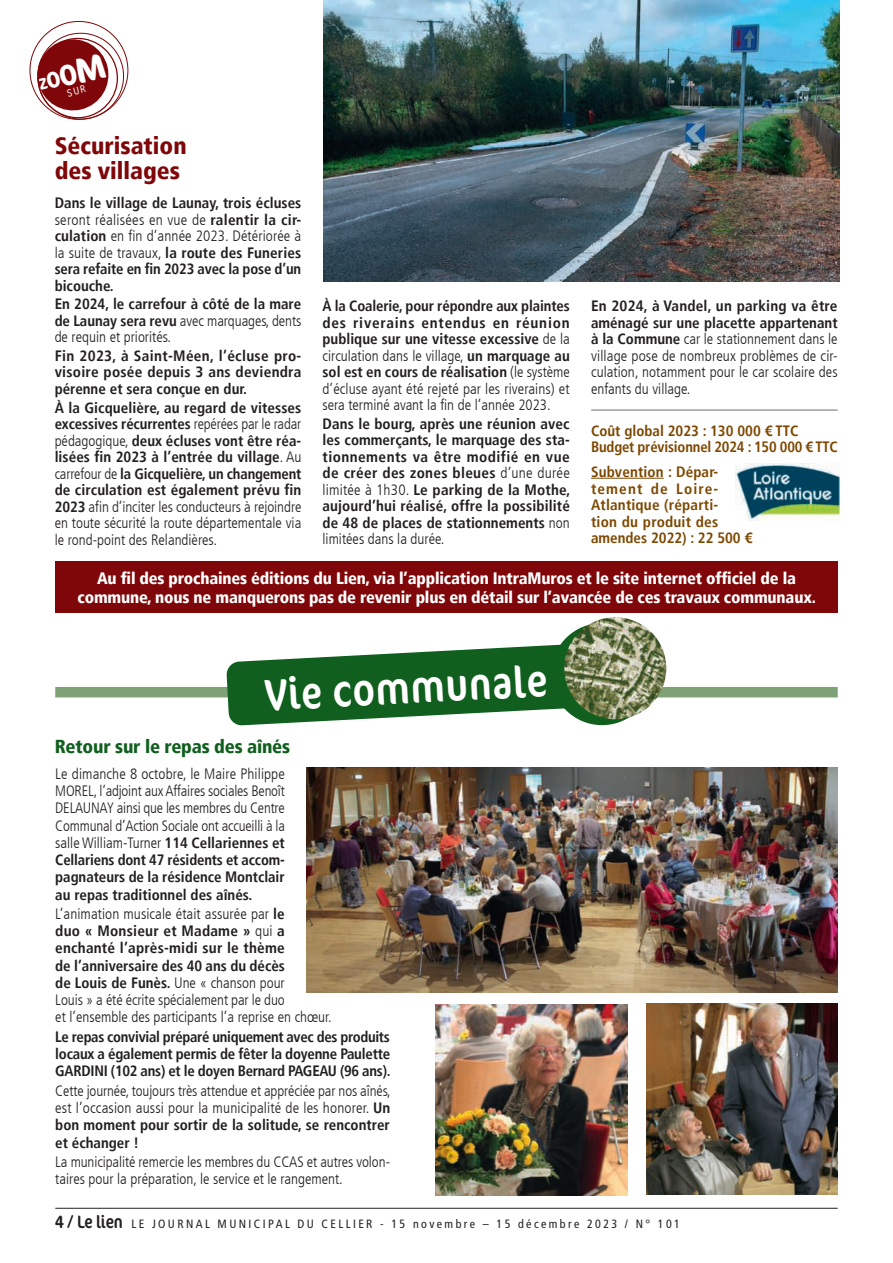
<style>
.page{position:relative;width:893px;height:1263px;background:#fff}
.page>*{position:absolute;margin:0;border:0;box-sizing:border-box;transform-origin:0 0}
.t1{font:condensed 45px "Cocon Pro";color:#fff}
.t2{font:900 condensed 24px/25.5px "Frutiger LT";color:#7f0709}
.t3{font:900 condensed 18.75px "Frutiger LT";letter-spacing:-.01em;color:#105f1e}
.t4{font:900 condensed 16.5px/18.8px "Frutiger LT";letter-spacing:-.01em;color:#fff;text-align:center}
.t5{font:700 condensed 15px/16.5px "Frutiger LT";color:#231f20;text-align:justify}
.t6{font:300 condensed 15px/17.2px "Frutiger LT";color:#231f20;text-align:justify}
.t7{font:700 condensed 15px/16.5px "Frutiger LT";color:#7d4800}
.t8{font:condensed 12px "Frutiger LT";letter-spacing:.2em;color:#231f20}
.s1{font-weight:300}
.s2{font-weight:700}
.s3{font-family:"Cocon Pro";font-size:18px}
</style>
<div class="page">
<hr style="left:55px;top:1208px;width:783px;height:1px;background:#231f20">
<img style="left:306px;top:767px;width:532px;height:226px">
<div style="left:55px;top:687px;width:783px;height:10px;background:#7ea175"></div>
<svg style="left:227px;top:645px;width:358px;height:80px"></svg>
<div style="left:551px;top:623px;width:102px;height:102px;background:#105f1e;border-radius:50%"></div>
<img style="left:564px;top:617px;width:102px;height:102px;border-radius:51px">
<img style="left:646px;top:1003px;width:192px;height:192px">
<img style="left:436px;top:1004px;width:191px;height:192px">
<div style="left:55px;top:561px;width:783px;height:52px;background:#7f0709"></div>
<img style="left:323px;top:0;width:517px;height:281px">
<hr style="left:591px;top:478px;width:73px;height:1px;background:#7d4800">
<hr style="left:591px;top:410px;width:247px;height:1px;background:#6c6d70">
<img style="left:735px;top:464px;width:105px;height:57px">
<svg style="left:29px;top:20px;width:100px;height:100px"></svg>
<h2 class="t2" style="left:55px;top:133px;width:134px">Sécurisation des villages</h2>
<p class="t5" style="left:55px;top:195px;width:248px">Dans le village de Launay, trois écluses <span class="s1">seront réalisées en vue de</span> ralentir la cir&shy;culation <span class="s1">en fin d’année 2023. Détériorée à la suite de travaux,</span> la route des Funeries sera refaite en fin 2023 avec la pose d’un bicouche.</p>
<p class="t5" style="left:55px;top:296px;width:248px">En 2024, le carrefour à côté de la mare de Launay sera revu <span class="s1">avec marquages, dents de requin et priorités.</span></p>
<p class="t5" style="left:55px;top:347px;width:248px">Fin 2023, à Saint-Méen, l’écluse pro&shy;visoire posée depuis 3 ans deviendra pérenne et sera conçue en dur.</p>
<p class="t5" style="left:55px;top:399px;width:248px">À la Gicquelière, au regard de vitesses excessives récurrentes <span class="s1">repérées par le radar pédagogique,</span> deux écluses vont être réa&shy;lisées fin 2023 à l’entrée du village<span class="s1">. Au carrefour de</span> la Gicquelière, un changement de circulation est également prévu fin 2023 <span class="s1">afin d’inciter les conducteurs à rejoindre en toute sécurité la route départementale via le rond-point des Relandières.</span></p>
<p class="t5" style="left:323px;top:298px;width:249px">À la Coalerie, pour répondre aux plaintes des riverains entendus en réunion publique sur une vitesse excessive <span class="s1">de la circulation dans le village,</span> un marquage au sol est en cours de réalisation <span class="s1">(le système d’écluse ayant été rejeté par les riverains) et sera terminé avant la fin de l’année 2023.</span></p>
<p class="t5" style="left:323px;top:415px;width:249px">Dans le bourg, après une réunion avec les commerçants, le marquage des sta&shy;tionnements va être modifié en vue de créer des zones bleues <span class="s1">d’une durée limitée à 1h30.</span> Le parking de la Mothe, aujourd’hui réalisé, offre la possibilité de 48 de places de stationnements <span class="s1">non limitées dans la durée.</span></p>
<p class="t6" style="left:591px;top:298px;width:248px;line-height:16.5px"><span class="s2">En 2024, à Vandel, un parking va être aménagé sur une placette appartenant à la Commune</span> car le stationnement dans le village pose de nombreux problèmes de cir&shy;culation, notamment pour le car scolaire des enfants du village.</p>
<p class="t7" style="left:591px;top:422px;width:248px">Coût global 2023 : 130 000 € TTC<br>Budget prévisionnel 2024 : 150 000 € TTC</p>
<p class="t7" style="left:591px;top:464px;width:163px">Subvention : Dépar&shy;tement de Loire-<br>Atlantique (réparti-<br>tion du produit des amendes 2022) : 22 500 €</p>
<p class="t4" style="left:78px;top:569px;width:740px">Au fil des prochaines éditions du Lien, via l’application IntraMuros et le site internet officiel de la commune, nous ne manquerons pas de revenir plus en détail sur l’avancée de ces travaux communaux.</p>
<h1 class="t1" style="left:263px;top:664px;width:284px;rotate:-3deg">Vie communale</h1>
<p class="t3" style="left:55px;top:735px;width:237px">Retour sur le repas des aînés</p>
<p class="t6" style="left:55px;top:765px;width:231px">Le dimanche 8 octobre, le Maire Philippe MOREL, l’adjoint aux Affaires sociales Benoît DELAUNAY ainsi que les membres du Centre Communal d’Action Sociale ont accueilli à la salle William-Turner <span class="s2">114 Cellariennes et Cellariens dont 47 résidents et accom&shy;pagnateurs de la résidence Montclair au repas traditionnel des aînés.</span></p>
<p class="t6" style="left:55px;top:905px;width:278px;text-align:left">L’animation musicale était assurée par <span class="s2">le<br>duo « Monsieur et Madame »</span> qui <span class="s2">a enchanté l’après-midi sur le thème<br>de l’anniversaire des 40 ans du décès<br>de Louis de Funès.</span> Une « chanson pour<br>Louis » a été écrite spécialement par le duo<br>et l’ensemble des participants l’a reprise en chœur.</p>
<p class="t5" style="left:55px;top:1028px;width:337px;line-height:17.2px">Le repas convivial préparé uniquement avec des produits locaux a également permis de fêter la doyenne Paulette GARDINI (102 ans) et le doyen Bernard PAGEAU (96 ans).</p>
<p class="t6" style="left:55px;top:1082px;width:337px">Cette journée, toujours très attendue et appréciée par nos aînés, est l’occasion aussi pour la municipalité de les honorer. <span class="s2">Un bon moment pour sortir de la solitude, se rencontrer et échanger !</span></p>
<p class="t6" style="left:55px;top:1153px;width:336px">La municipalité remercie les membres du CCAS et autres volon&shy;taires pour la préparation, le service et le rangement.</p>
<p class="t8" style="left:55px;top:1216px;width:626px"><span class="s3">4 / Le lien</span> LE JOURNAL MUNICIPAL DU CELLIER - 15 novembre – 15 décembre 2023 / N° 101</p>
</div>
